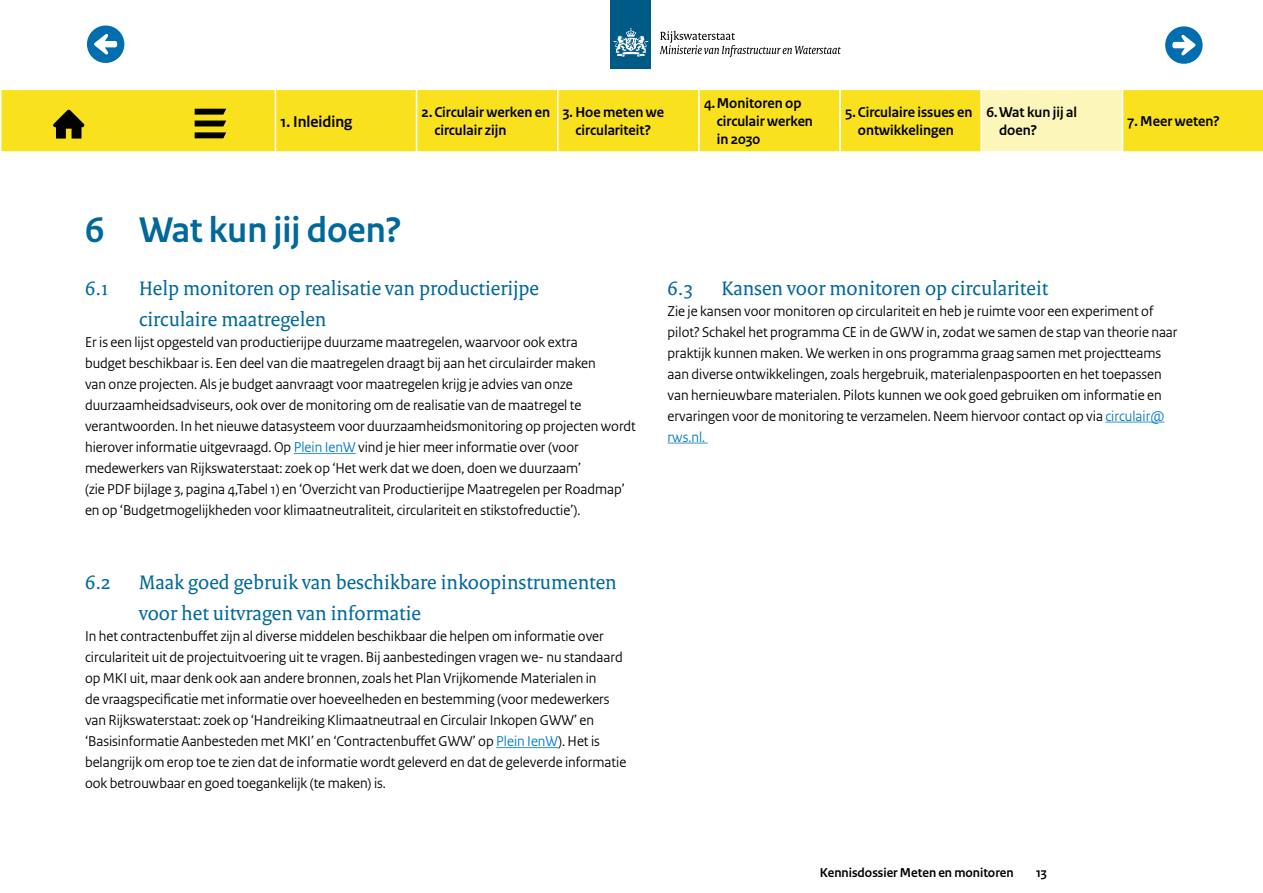
<style>
.page{position:relative;width:1263px;height:893px;background:#fff}
.page>*{position:absolute;margin:0;border:0;box-sizing:border-box;transform-origin:0 0}
.t1{font:700 37.5px "Rijksoverheid Sans Heading";color:#01689b}
.t2{font:21px/31.5px "Rijksoverheid Serif";color:#01689b}
.t3{font:700 16.5px "Rijksoverheid Sans Heading";color:#000}
.t4{font:15px/21px "Rijksoverheid Sans Heading";color:#000}
.t5{font:700 15px/18px "Rijksoverheid Sans Heading";color:#000}
.t6{font:700 13.5px "Rijksoverheid Sans Heading";color:#000}
.s1{color:#007bc7}
</style>
<div class="page">
<hr style="left:294px;top:453px;width:62px;height:1px;background:#3395d2">
<hr style="left:496px;top:747px;width:62px;height:1px;background:#3395d2">
<hr style="left:1105px;top:422px;width:59px;height:1px;background:#3395d2">
<hr style="left:668px;top:443px;width:40px;height:1px;background:#3395d2">
<div style="left:1165px;top:26px;width:37px;height:38px;background:#026daf;border-radius:50%"></div>
<svg style="left:1172px;top:35px;width:23px;height:20px"></svg>
<div style="left:87px;top:26px;width:37px;height:37px;background:#026daf;border-radius:50%"></div>
<svg style="left:94px;top:34px;width:23px;height:20px"></svg>
<div style="left:611px;top:0;width:40px;height:68px;background:#005a86"></div>
<svg style="left:613px;top:28px;width:35px;height:29px"></svg>
<svg style="left:660px;top:31px;width:181px;height:26px"></svg>
<div style="left:1px;top:89px;width:1262px;height:63px;background:#f9e11e"></div>
<div style="left:0;top:89px;width:1263px;height:64px;border:2px solid #fff"></div>
<svg style="left:53px;top:109px;width:31px;height:30px"></svg>
<svg style="left:195px;top:109px;width:31px;height:6px"></svg>
<svg style="left:195px;top:121px;width:31px;height:5px"></svg>
<svg style="left:195px;top:132px;width:31px;height:6px"></svg>
<div style="left:275px;top:89px;width:142px;height:64px;border:2px solid #fff"></div>
<div style="left:416px;top:89px;width:142px;height:64px;border:2px solid #fff"></div>
<div style="left:557px;top:89px;width:143px;height:64px;border:2px solid #fff"></div>
<div style="left:698px;top:89px;width:143px;height:64px;border:2px solid #fff"></div>
<div style="left:839px;top:89px;width:143px;height:64px;border:2px solid #fff"></div>
<div style="left:981px;top:89px;width:141px;height:63px;background:#fdf6bb"></div>
<div style="left:980px;top:89px;width:143px;height:64px;border:2px solid #fff"></div>
<svg style="left:1122px;top:89px;width:141px;height:64px"></svg>
<p class="t3" style="left:280px;top:112px;width:73px">1. Inleiding</p>
<p class="t5" style="left:434px;top:104px;width:117px;text-indent:-13px">2. Circulair werken en circulair zijn</p>
<p class="t5" style="left:563px;top:104px;width:103px;text-align:center">3. Hoe meten we circulariteit?</p>
<p class="t5" style="left:717px;top:95px;width:98px;text-indent:-13px">4.Monitoren op circulair werken in 2030</p>
<p class="t5" style="left:845px;top:104px;width:129px;text-align:center">5. Circulaire issues en ontwikkelingen</p>
<p class="t5" style="left:999px;top:104px;width:79px;text-indent:-13px">6.Wat kun jij al doen?</p>
<p class="t5" style="left:1127px;top:113px;width:94px">7. Meer weten?</p>
<h1 class="t1" style="left:85px;top:209px;width:318px">6 Wat kun jij doen?</h1>
<h2 class="t2" style="left:85px;top:272px;width:25px">6.1</h2>
<h2 class="t2" style="left:139px;top:272px;width:401px">Help monitoren op realisatie van productierijpe circulaire maatregelen</h2>
<p class="t4" style="left:85px;top:332px;width:552px">Er is een lijst opgesteld van productierijpe duurzame maatregelen, waarvoor ook extra<br>budget beschikbaar is. Een deel van die maatregelen draagt bij aan het circulairder maken<br>van onze projecten. Als je budget aanvraagt voor maatregelen krijg je advies van onze duurzaamheidsadviseurs, ook over de monitoring om de realisatie van de maatregel te verantwoorden. In het nieuwe datasysteem voor duurzaamheidsmonitoring op projecten wordt hierover informatie uitgevraagd. Op <span class="s1">Plein IenW</span> vind je hier meer informatie over (voor medewerkers van Rijkswaterstaat: zoek op ‘Het werk dat we doen, doen we duurzaam’<br>(zie PDF bijlage 3, pagina 4,Tabel 1) en ‘Overzicht van Productierijpe Maatregelen per Roadmap’ en op ‘Budgetmogelijkheden voor klimaatneutraliteit, circulariteit en stikstofreductie’).</p>
<h2 class="t2" style="left:85px;top:566px;width:27px">6.2</h2>
<h2 class="t2" style="left:139px;top:566px;width:479px">Maak goed gebruik van beschikbare inkoopinstrumenten voor het uitvragen van informatie</h2>
<p class="t4" style="left:85px;top:626px;width:543px">In het contractenbuffet zijn al diverse middelen beschikbaar die helpen om informatie over circulariteit uit de projectuitvoering uit te vragen. Bij aanbestedingen vragen we- nu standaard op MKI uit, maar denk ook aan andere bronnen, zoals het Plan Vrijkomende Materialen in<br>de vraagspecificatie met informatie over hoeveelheden en bestemming (voor medewerkers van Rijkswaterstaat: zoek op ‘Handreiking Klimaatneutraal en Circulair Inkopen GWW’ en ‘Basisinformatie Aanbesteden met MKI’ en ‘Contractenbuffet GWW’ op <span class="s1">Plein IenW</span>). Het is belangrijk om erop toe te zien dat de informatie wordt geleverd en dat de geleverde informatie ook betrouwbaar en goed toegankelijk (te maken) is.</p>
<h2 class="t2" style="left:668px;top:272px;width:27px">6.3</h2>
<h2 class="t2" style="left:722px;top:272px;width:328px">Kansen voor monitoren op circulariteit</h2>
<p class="t4" style="left:668px;top:300px;width:511px">Zie je kansen voor monitoren op circulariteit en heb je ruimte voor een experiment of pilot? Schakel het programma CE in de GWW in, zodat we samen de stap van theorie naar praktijk kunnen maken. We werken in ons programma graag samen met projectteams aan diverse ontwikkelingen, zoals hergebruik, materialenpaspoorten en het toepassen van hernieuwbare materialen. Pilots kunnen we ook goed gebruiken om informatie en ervaringen voor de monitoring te verzamelen. Neem hiervoor contact op via <span class="s1">circulair@ rws.nl.</span></p>
<p class="t6" style="left:820px;top:865px;width:195px">Kennisdossier Meten en monitoren</p>
<p class="t6" style="left:1036px;top:865px;width:12px">13</p>
</div>
